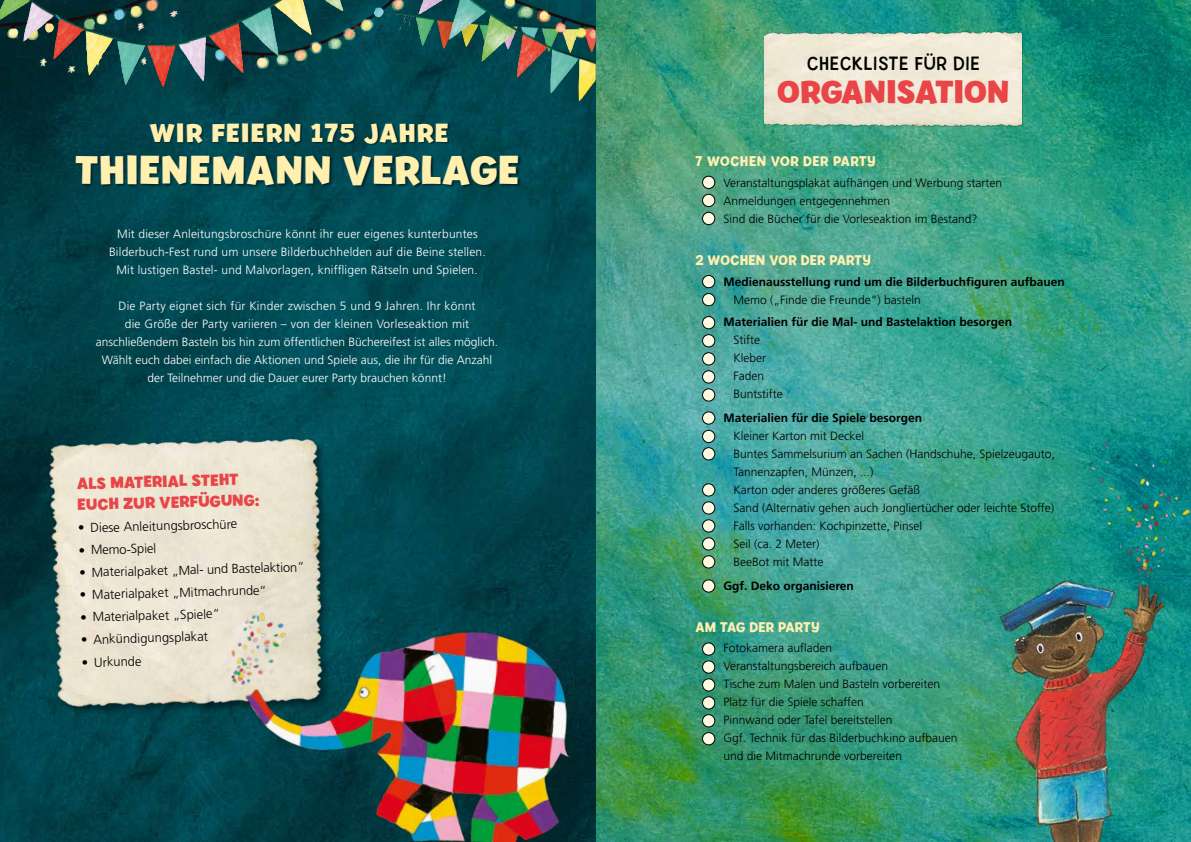
<style>
.page{position:relative;width:1191px;height:842px;background:#fff}
.page>*{position:absolute;margin:0;border:0;box-sizing:border-box;transform-origin:0 0}
.t1{font:700 40px "Billy";letter-spacing:.02em;color:#fff0b0}
.t2{font:700 32px "Billy";letter-spacing:.01em;color:#e94548}
.t3{font:700 26px "Billy";letter-spacing:.05em;color:#fff0b0}
.t4{font:19px "Billy";letter-spacing:.05em;color:#000}
.t5{font:700 16px/20.9px "Billy";color:#e94548}
.t6{font:600 14px "Billy";letter-spacing:.02em;color:#fff0b0}
.t7{font:600 14px "Billy";letter-spacing:.04em;color:#fff0b0}
.t8{font:300 13px "Frutiger LT Std";color:#000}
.t9{font:300 12px/18px "Frutiger LT Std";color:#000}
.t10{font:300 12px/18px "Frutiger LT Std";letter-spacing:.015em;color:#fff;text-align:center}
.t11{font:700 12px "Frutiger LT Std";color:#000}
</style>
<div class="page">
<img style="left:0;top:0;width:1191px;height:842px">
<img style="left:33px;top:430px;width:314px;height:298px">
<div style="left:150px;top:123px;width:300px;height:23px;background:#000;opacity:.55"></div>
<div style="left:75px;top:155px;width:446px;height:34px;background:#000;opacity:.55"></div>
<img style="left:764px;top:27px;width:257px;height:103px">
<img style="left:223px;top:602px;width:367px;height:240px">
<div style="left:702px;top:176px;width:13px;height:12px;background:#fff9e2;border-radius:50%"></div>
<div style="left:702px;top:176px;width:13px;height:13px;border:1px solid #000;border-radius:50%"></div>
<div style="left:702px;top:194px;width:13px;height:13px;background:#fff9e2;border-radius:50%"></div>
<div style="left:702px;top:194px;width:13px;height:13px;border:1px solid #000;border-radius:50%"></div>
<div style="left:702px;top:212px;width:13px;height:13px;background:#fff9e2;border-radius:50%"></div>
<div style="left:702px;top:212px;width:13px;height:13px;border:1px solid #000;border-radius:50%"></div>
<div style="left:702px;top:643px;width:13px;height:12px;background:#fff9e2;border-radius:50%"></div>
<div style="left:702px;top:643px;width:13px;height:12px;border:1px solid #000;border-radius:50%"></div>
<div style="left:702px;top:661px;width:13px;height:12px;background:#fff9e2;border-radius:50%"></div>
<div style="left:702px;top:661px;width:13px;height:12px;border:1px solid #000;border-radius:50%"></div>
<div style="left:702px;top:679px;width:13px;height:12px;background:#fff9e2;border-radius:50%"></div>
<div style="left:702px;top:679px;width:13px;height:12px;border:1px solid #000;border-radius:50%"></div>
<div style="left:702px;top:697px;width:13px;height:12px;background:#fff9e2;border-radius:50%"></div>
<div style="left:702px;top:697px;width:13px;height:12px;border:1px solid #000;border-radius:50%"></div>
<div style="left:702px;top:715px;width:13px;height:12px;background:#fff9e2;border-radius:50%"></div>
<div style="left:702px;top:714px;width:13px;height:13px;border:1px solid #000;border-radius:50%"></div>
<div style="left:702px;top:733px;width:13px;height:12px;background:#fff9e2;border-radius:50%"></div>
<div style="left:702px;top:732px;width:13px;height:13px;border:1px solid #000;border-radius:50%"></div>
<div style="left:702px;top:275px;width:13px;height:13px;background:#fff9e2;border-radius:50%"></div>
<div style="left:702px;top:275px;width:13px;height:13px;border:1px solid #000;border-radius:50%"></div>
<div style="left:702px;top:293px;width:13px;height:13px;background:#fff9e2;border-radius:50%"></div>
<div style="left:702px;top:293px;width:13px;height:13px;border:1px solid #000;border-radius:50%"></div>
<div style="left:702px;top:317px;width:13px;height:12px;background:#fff9e2;border-radius:50%"></div>
<div style="left:702px;top:316px;width:13px;height:13px;border:1px solid #000;border-radius:50%"></div>
<div style="left:702px;top:335px;width:13px;height:12px;background:#fff9e2;border-radius:50%"></div>
<div style="left:702px;top:334px;width:13px;height:13px;border:1px solid #000;border-radius:50%"></div>
<div style="left:702px;top:353px;width:13px;height:12px;background:#fff9e2;border-radius:50%"></div>
<div style="left:702px;top:353px;width:13px;height:12px;border:1px solid #000;border-radius:50%"></div>
<div style="left:702px;top:371px;width:13px;height:12px;background:#fff9e2;border-radius:50%"></div>
<div style="left:702px;top:371px;width:13px;height:12px;border:1px solid #000;border-radius:50%"></div>
<div style="left:702px;top:389px;width:13px;height:12px;background:#fff9e2;border-radius:50%"></div>
<div style="left:702px;top:389px;width:13px;height:12px;border:1px solid #000;border-radius:50%"></div>
<div style="left:702px;top:412px;width:13px;height:12px;background:#fff9e2;border-radius:50%"></div>
<div style="left:702px;top:412px;width:13px;height:12px;border:1px solid #000;border-radius:50%"></div>
<div style="left:702px;top:430px;width:13px;height:13px;background:#fff9e2;border-radius:50%"></div>
<div style="left:702px;top:430px;width:13px;height:13px;border:1px solid #000;border-radius:50%"></div>
<div style="left:702px;top:448px;width:13px;height:12px;background:#fff9e2;border-radius:50%"></div>
<div style="left:702px;top:447px;width:13px;height:13px;border:1px solid #000;border-radius:50%"></div>
<div style="left:702px;top:538px;width:13px;height:12px;background:#fff9e2;border-radius:50%"></div>
<div style="left:702px;top:538px;width:13px;height:12px;border:1px solid #000;border-radius:50%"></div>
<div style="left:702px;top:484px;width:13px;height:12px;background:#fff9e2;border-radius:50%"></div>
<div style="left:702px;top:484px;width:13px;height:12px;border:1px solid #000;border-radius:50%"></div>
<div style="left:702px;top:502px;width:13px;height:12px;background:#fff9e2;border-radius:50%"></div>
<div style="left:702px;top:502px;width:13px;height:12px;border:1px solid #000;border-radius:50%"></div>
<div style="left:702px;top:520px;width:13px;height:12px;background:#fff9e2;border-radius:50%"></div>
<div style="left:702px;top:520px;width:13px;height:12px;border:1px solid #000;border-radius:50%"></div>
<div style="left:702px;top:556px;width:13px;height:12px;background:#fff9e2;border-radius:50%"></div>
<div style="left:702px;top:556px;width:13px;height:12px;border:1px solid #000;border-radius:50%"></div>
<div style="left:702px;top:580px;width:13px;height:12px;background:#fff9e2;border-radius:50%"></div>
<div style="left:702px;top:580px;width:13px;height:12px;border:1px solid #000;border-radius:50%"></div>
<img style="left:0;top:0;width:595px;height:113px">
<img style="left:980px;top:553px;width:205px;height:289px">
<img style="left:1051px;top:417px;width:140px;height:175px">
<h3 class="t3" style="left:150px;top:116px;width:300px">WIR FEIERN 175 JAHRE</h3>
<h1 class="t1" style="left:76px;top:145px;width:445px">THIENEMANN VERLAGE</h1>
<p class="t10" style="left:109px;top:225px;width:378px">Mit dieser Anleitungsbroschüre könnt ihr euer eigenes kunterbuntes<br>Bilderbuch-Fest rund um unsere Bilderbuchhelden auf die Beine stellen.<br>Mit lustigen Bastel- und Malvorlagen, kniffligen Rätseln und Spielen.</p>
<p class="t10" style="left:96px;top:297px;width:404px">Die Party eignet sich für Kinder zwischen 5 und 9 Jahren. Ihr könnt<br>die Größe der Party variieren – von der kleinen Vorleseaktion mit anschließendem Basteln bis hin zum öffentlichen Büchereifest ist alles möglich.<br>Wählt euch dabei einfach die Aktionen und Spiele aus, die ihr für die Anzahl der Teilnehmer und die Dauer eurer Party brauchen könnt!</p>
<h3 class="t5" style="left:77px;top:474px;width:183px;rotate:-1deg">ALS MATERIAL STEHT<br>EUCH ZUR VERFÜGUNG:</h3>
<p class="t8" style="left:78px;top:521px;width:161px;rotate:-2deg">• Diese Anleitungsbroschüre</p>
<p class="t8" style="left:78px;top:543px;width:79px;rotate:-2deg">• Memo-Spiel</p>
<p class="t8" style="left:79px;top:566px;width:227px;rotate:-2deg">• Materialpaket „Mal- und Bastelaktion“</p>
<p class="t8" style="left:80px;top:588px;width:188px;rotate:-2deg">• Materialpaket „Mitmachrunde“</p>
<p class="t8" style="left:80px;top:610px;width:141px;rotate:-2deg">• Materialpaket „Spiele“</p>
<p class="t8" style="left:81px;top:633px;width:129px;rotate:-2deg">• Ankündigungsplakat</p>
<p class="t8" style="left:81px;top:655px;width:61px;rotate:-2deg">• Urkunde</p>
<h3 class="t4" style="left:807px;top:52px;width:174px">CHECKLISTE FÜR DIE</h3>
<h2 class="t2" style="left:777px;top:71px;width:234px">ORGANISATION</h2>
<p class="t7" style="left:695px;top:153px;width:182px">7 WOCHEN VOR DER PARTY</p>
<p class="t9" style="left:723px;top:174px;width:280px">Veranstaltungsplakat aufhängen und Werbung starten<br>Anmeldungen entgegennehmen<br>Sind die Bücher für die Vorleseaktion im Bestand?</p>
<p class="t6" style="left:695px;top:251px;width:177px">2 WOCHEN VOR DER PARTY</p>
<p class="t11" style="left:723px;top:275px;width:343px">Medienausstellung rund um die Bilderbuchfiguren aufbauen</p>
<p class="t9" style="left:733px;top:291px;width:189px">Memo („Finde die Freunde“) basteln</p>
<p class="t11" style="left:723px;top:315px;width:290px">Materialien für die Mal- und Bastelaktion besorgen</p>
<p class="t9" style="left:733px;top:331px;width:51px">Stifte<br>Kleber<br>Faden<br>Buntstifte</p>
<p class="t11" style="left:723px;top:411px;width:200px">Materialien für die Spiele besorgen</p>
<p class="t9" style="left:733px;top:427px;width:323px">Kleiner Karton mit Deckel<br>Buntes Sammelsurium an Sachen (Handschuhe, Spielzeugauto, Tannenzapfen, Münzen, ...)<br>Karton oder anderes größeres Gefäß<br>Sand (Alternativ gehen auch Jongliertücher oder leichte Stoffe)<br>Falls vorhanden: Kochpinzette, Pinsel<br>Seil (ca. 2 Meter)<br>BeeBot mit Matte</p>
<p class="t11" style="left:723px;top:579px;width:132px">Ggf. Deko organisieren</p>
<p class="t6" style="left:695px;top:618px;width:125px">AM TAG DER PARTY</p>
<p class="t9" style="left:723px;top:639px;width:236px">Fotokamera aufladen<br>Veranstaltungsbereich aufbauen<br>Tische zum Malen und Basteln vorbereiten Platz für die Spiele schaffen<br>Pinnwand oder Tafel bereitstellen<br>Ggf. Technik für das Bilderbuchkino aufbauen und die Mitmachrunde vorbereiten</p>
</div>
